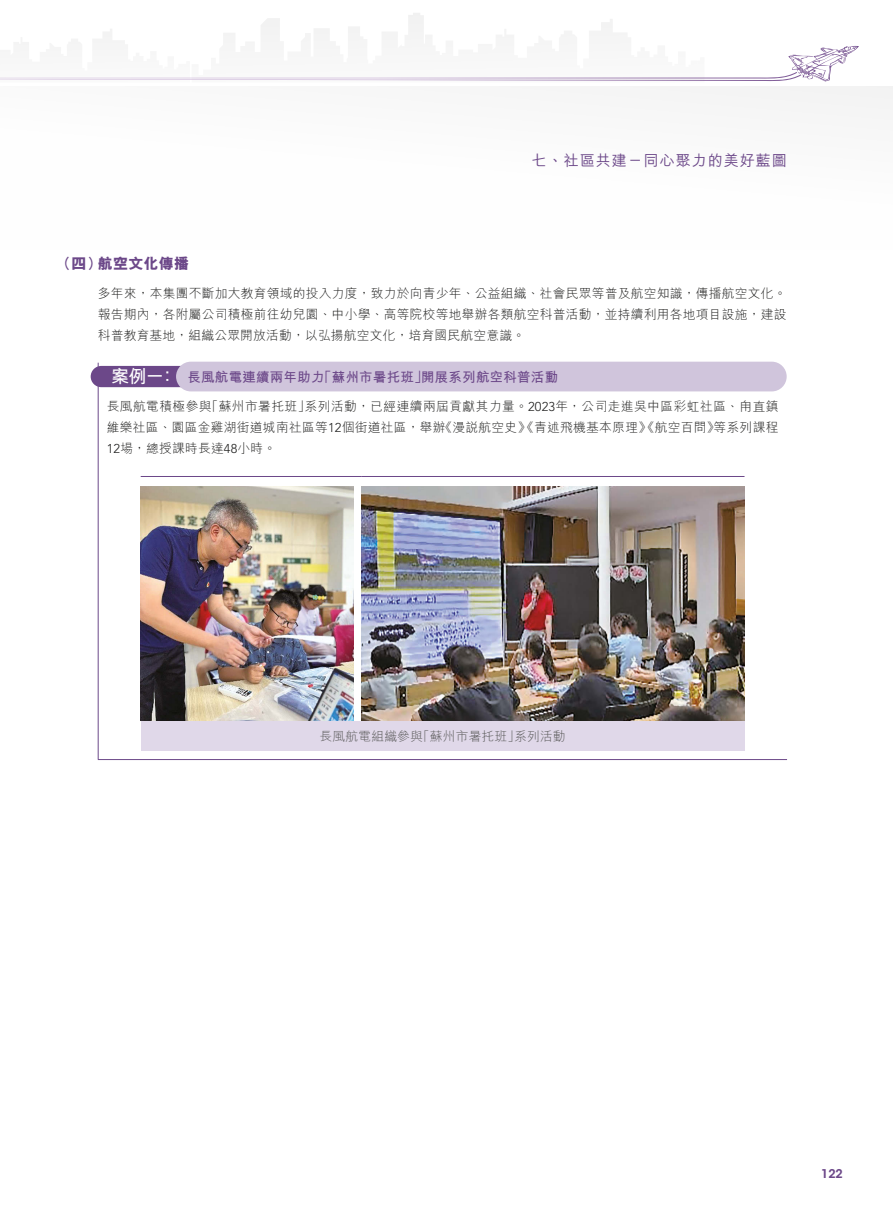
<style>
.page{position:relative;width:893px;height:1212px;background:#fff}
.page>*{position:absolute;margin:0;border:0;box-sizing:border-box;transform-origin:0 0}
.t1{font:700 18px "M Hei HK";color:#fff}
.t2{font:500 15px "M Hei HK";letter-spacing:.065em;color:#6c4889}
.t3{font:800 15px "M Hei HK";letter-spacing:.02em;color:#6c4889}
.t4{font:700 13.5px "M Hei HK";letter-spacing:.015em;color:#6c4889}
.t5{font:300 12.75px/21px "M Hei HK";letter-spacing:.02em;color:#1c1c1b;text-align:justify}
.t6{font:300 12.75px "M Hei HK";letter-spacing:.015em;color:#575756}
.t7{font:600 12px "ITC Avant Garde Std";color:#6c4889}
.s1{font-family:"Avenir LT Std"}
</style>
<div class="page">
<svg style="left:0;top:13px;width:859px;height:69px"></svg>
<div style="left:91px;top:366px;width:493px;height:21px;background:#6c4889;border-radius:11px"></div>
<div style="left:176px;top:362px;width:611px;height:29px;background:#d0c5dc;border-radius:15px"></div>
<hr style="left:98px;top:363px;width:1px;height:396px;background:#6c4889">
<hr style="left:98px;top:759px;width:689px;height:1px;background:#6c4889">
<div style="left:141px;top:721px;width:603px;height:30px;background:#e0d8e9"></div>
<hr style="left:141px;top:476px;width:221px;height:1px;background:#6c4889">
<hr style="left:362px;top:476px;width:382px;height:1px;background:#6c4889">
<img style="left:141px;top:486px;width:212px;height:234px">
<img style="left:362px;top:486px;width:382px;height:234px">
<p class="t3" style="left:98px;top:253px;width:93px">航空文化傳播</p>
<p class="t3" style="left:56px;top:253px;width:47px">（四）</p>
<p class="t2" style="left:532px;top:150px;width:257px">七、社區共建－同心聚力的美好藍圖</p>
<p class="t5" style="left:98px;top:282px;width:690px">多年來，本集團不斷加大教育領域的投入力度，致力於向青少年、公益組織、社會民眾等普及航空知識，傳播航空文化。報告期內，各附屬公司積極前往幼兒園、中小學、高等院校等地舉辦各類航空科普活動，並持續利用各地項目設施，建設科普教育基地，組織公眾開放活動，以弘揚航空文化，培育國民航空意識。</p>
<p class="t4" style="left:421px;top:367px;width:139px">開展系列航空科普活動</p>
<h1 class="t1" style="left:111px;top:364px;width:54px">案例一</h1>
<p class="t4" style="left:187px;top:367px;width:139px">長風航電連續兩年助力</p>
<p class="t5" style="left:305px;top:396px;width:475px">系列活動，已經連續兩屆貢獻其力量。<span class="s1">2023</span>年，公司走進吳中區彩虹社區、甪直鎮</p>
<p class="t4" style="left:318px;top:367px;width:111px">「蘇州市暑托班」</p>
<h1 class="t1" style="left:159px;top:364px;width:19px">：</h1>
<p class="t5" style="left:107px;top:396px;width:107px">長風航電積極參與</p>
<p class="t5" style="left:206px;top:396px;width:107px">「蘇州市暑托班」</p>
<p class="t5" style="left:107px;top:417px;width:340px">維樂社區、園區金雞湖街道城南社區等<span class="s1">12</span>個街道社區，舉辦<br><span class="s1">12</span>場，總授課時長達<span class="s1">48</span>小時。</p>
<p class="t5" style="left:439px;top:417px;width:282px">《漫說航空史》《青述飛機基本原理》《航空百問》</p>
<p class="t5" style="left:714px;top:417px;width:66px">等系列課程</p>
<p class="t6" style="left:320px;top:727px;width:105px">長風航電組織參與</p>
<p class="t6" style="left:417px;top:727px;width:105px">「蘇州市暑托班」</p>
<p class="t6" style="left:514px;top:727px;width:53px">系列活動</p>
<p class="t7" style="left:821px;top:1166px;width:23px">122</p>
</div>
